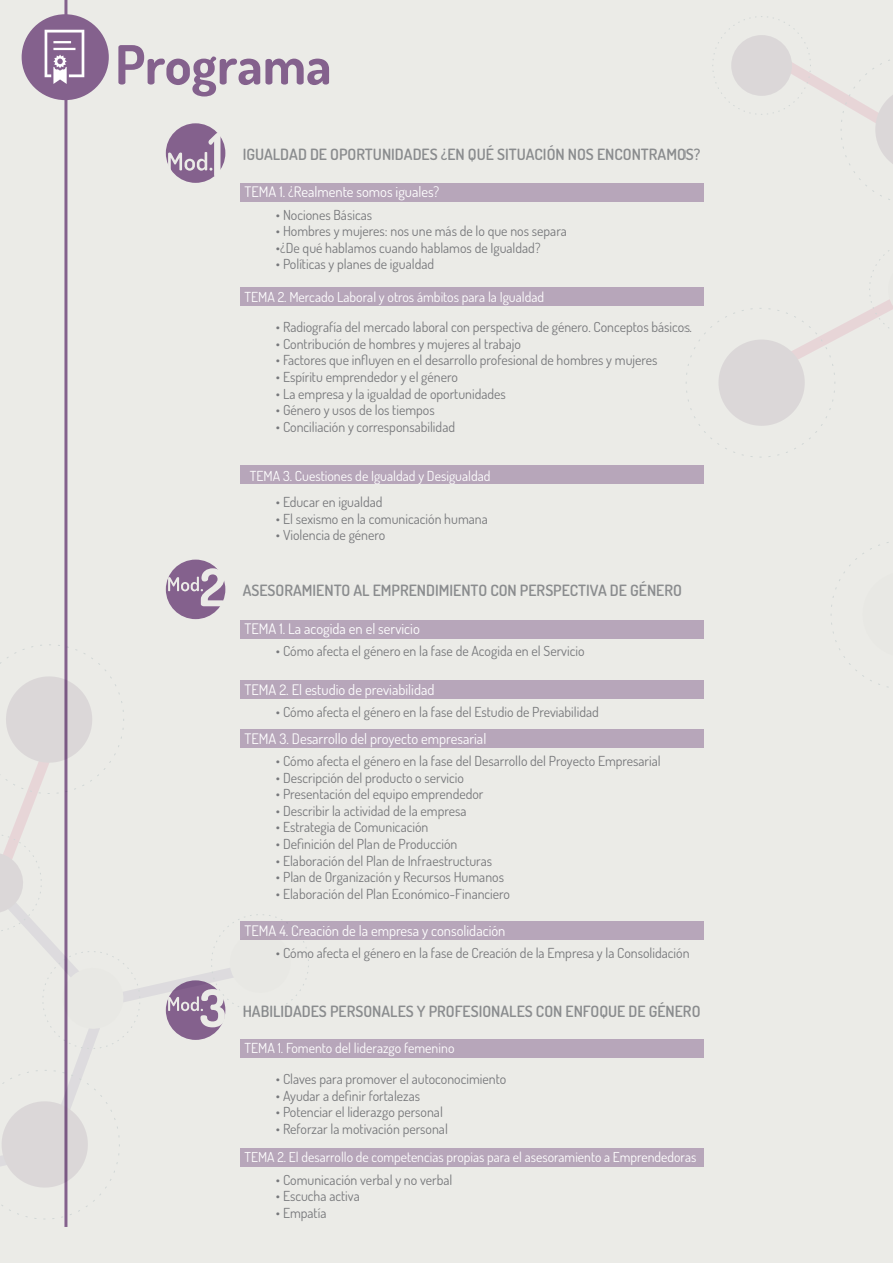
<style>
.page{position:relative;width:893px;height:1263px;background:#ebebe7}
.page>*{position:absolute;margin:0;border:0;box-sizing:border-box;transform-origin:0 0}
.t1{font:700 54px "Dosis";color:#84618d}
.t2{font:700 51.9px "Dosis";color:#ebebe7}
.t3{font:600 15.6px "Dosis";color:#8a8c8e}
.t4{font:14.55px "Dosis";color:#fff}
.t5{font:13.8px "Dosis";color:#77787b}
.t6{font:13.8px "Dosis";color:#fff}
.t7{font:13.65px "Dosis";color:#fff}
</style>
<div class="page">
<div style="left:241px;top:183px;width:463px;height:19px;background:#b7a6ba"></div>
<div style="left:241px;top:287px;width:463px;height:19px;background:#b7a6ba"></div>
<div style="left:166px;top:123px;width:59px;height:60px;background:#84618d;border-radius:50%"></div>
<svg style="left:168px;top:133px;width:52px;height:44px"></svg>
<div style="left:241px;top:465px;width:463px;height:19px;background:#b7a6ba"></div>
<div style="left:241px;top:620px;width:463px;height:19px;background:#b7a6ba"></div>
<div style="left:241px;top:680px;width:463px;height:19px;background:#b7a6ba"></div>
<div style="left:166px;top:560px;width:59px;height:59px;background:#84618d;border-radius:50%"></div>
<svg style="left:168px;top:577px;width:35px;height:14px"></svg>
<div style="left:241px;top:729px;width:463px;height:19px;background:#b7a6ba"></div>
<div style="left:241px;top:921px;width:463px;height:19px;background:#b7a6ba"></div>
<div style="left:241px;top:1148px;width:463px;height:19px;background:#b7a6ba"></div>
<div style="left:241px;top:1039px;width:463px;height:19px;background:#b7a6ba"></div>
<hr style="left:64px;top:0;width:3px;height:1227px;background:#84618d">
<div style="left:22px;top:14px;width:87px;height:86px;background:#84618d;border-radius:50%"></div>
<svg style="left:45px;top:30px;width:39px;height:54px"></svg>
<svg style="left:811px;top:74px;width:58px;height:265px"></svg>
<svg style="left:712px;top:16px;width:99px;height:99px"></svg>
<svg style="left:869px;top:250px;width:24px;height:78px"></svg>
<svg style="left:686px;top:307px;width:150px;height:151px"></svg>
<svg style="left:830px;top:542px;width:59px;height:146px"></svg>
<svg style="left:840px;top:60px;width:53px;height:145px"></svg>
<svg style="left:145px;top:982px;width:96px;height:185px"></svg>
<svg style="left:168px;top:914px;width:141px;height:102px"></svg>
<svg style="left:0;top:631px;width:145px;height:596px"></svg>
<h1 class="t1" style="left:115px;top:30px;width:218px">Programa</h1>
<p class="t3" style="left:243px;top:144px;width:459px">IGUALDAD DE OPORTUNIDADES ¿EN QUÉ SITUACIÓN NOS ENCONTRAMOS?</p>
<p class="t4" style="left:245px;top:182px;width:196px">TEMA 1. ¿Realmente somos iguales?</p>
<p class="t5" style="left:276px;top:205px;width:98px">• Nociones Básicas</p>
<p class="t5" style="left:276px;top:222px;width:293px">• Hombres y mujeres: nos une más de lo que nos separa</p>
<p class="t5" style="left:276px;top:239px;width:266px">•¿De qué hablamos cuando hablamos de Igualdad?</p>
<p class="t5" style="left:276px;top:255px;width:160px">• Políticas y planes de igualdad</p>
<p class="t6" style="left:245px;top:287px;width:301px">TEMA 2. Mercado Laboral y otros ámbitos para la Igualdad</p>
<p class="t5" style="left:276px;top:318px;width:418px">• Radiografía del mercado laboral con perspectiva de género. Conceptos básicos.</p>
<p class="t5" style="left:276px;top:335px;width:246px">• Contribución de hombres y mujeres al trabajo</p>
<p class="t5" style="left:276px;top:351px;width:383px">• Factores que influyen en el desarrollo profesional de hombres y mujeres</p>
<p class="t5" style="left:276px;top:368px;width:183px">• Espíritu emprendedor y el género</p>
<p class="t5" style="left:276px;top:385px;width:231px">• La empresa y la igualdad de oportunidades</p>
<p class="t5" style="left:276px;top:401px;width:160px">• Género y usos de los tiempos</p>
<p class="t5" style="left:276px;top:418px;width:181px">• Conciliación y corresponsabilidad</p>
<p class="t6" style="left:250px;top:467px;width:242px">TEMA 3. Cuestiones de Igualdad y Desigualdad</p>
<h2 class="t2" style="left:199px;top:554px;width:28px">2</h2>
<h2 class="t2" style="left:199px;top:974px;width:29px">3</h2>
<p class="t5" style="left:276px;top:493px;width:108px">• Educar en igualdad</p>
<p class="t5" style="left:276px;top:510px;width:213px">• El sexismo en la comunicación humana</p>
<p class="t5" style="left:276px;top:526px;width:111px">• Violencia de género</p>
<p class="t3" style="left:243px;top:581px;width:10px">ASESO</p>
<p class="t3" style="left:284px;top:581px;width:399px">RAMIENTO AL EMPRENDIMIENTO CON PERSPECTIVA DE GÉNERO</p>
<p class="t4" style="left:245px;top:619px;width:177px">TEMA 1. La acogida en el servicio</p>
<p class="t5" style="left:276px;top:642px;width:310px">• Cómo afecta el género en la fase de Acogida en el Servicio</p>
<p class="t4" style="left:245px;top:680px;width:191px">TEMA 2. El estudio de previabilidad</p>
<p class="t5" style="left:276px;top:703px;width:324px">• Cómo afecta el género en la fase del Estudio de Previabilidad</p>
<p class="t4" style="left:245px;top:729px;width:243px">TEMA 3. Desarrollo del proyecto empresarial</p>
<p class="t5" style="left:276px;top:752px;width:386px">• Cómo afecta el género en la fase del Desarrollo del Proyecto Empresarial</p>
<p class="t5" style="left:276px;top:768px;width:190px">• Descripción del producto o servicio</p>
<p class="t5" style="left:276px;top:785px;width:209px">• Presentación del equipo emprendedor</p>
<p class="t5" style="left:276px;top:802px;width:192px">• Describir la actividad de la empresa</p>
<p class="t5" style="left:276px;top:818px;width:154px">• Estrategia de Comunicación</p>
<p class="t5" style="left:276px;top:835px;width:183px">• Definición del Plan de Producción</p>
<p class="t5" style="left:276px;top:851px;width:218px">• Elaboración del Plan de Infraestructuras</p>
<p class="t5" style="left:276px;top:868px;width:230px">• Plan de Organización y Recursos Humanos</p>
<p class="t5" style="left:276px;top:885px;width:236px">• Elaboración del Plan Económico-Financiero</p>
<p class="t4" style="left:245px;top:921px;width:262px">TEMA 4. Creación de la empresa y consolidación</p>
<p class="t5" style="left:276px;top:943px;width:415px">• Cómo afecta el género en la fase de Creación de la Empresa y la Consolidación</p>
<p class="t3" style="left:243px;top:1001px;width:459px">HABILIDADES PERSONALES Y PROFESIONALES CON ENFOQUE DE GÉNERO</p>
<p class="t6" style="left:245px;top:1038px;width:211px">TEMA 1. Fomento del liderazgo femenino</p>
<p class="t5" style="left:276px;top:1070px;width:232px">• Claves para promover el autoconocimiento</p>
<p class="t5" style="left:276px;top:1086px;width:146px">• Ayudar a definir fortalezas</p>
<p class="t5" style="left:276px;top:1103px;width:168px">• Potenciar el liderazgo personal</p>
<p class="t5" style="left:276px;top:1120px;width:173px">• Reforzar la motivación personal</p>
<p class="t7" style="left:245px;top:1147px;width:453px">TEMA 2. El desarrollo de competencias propias para el asesoramiento a Emprendedoras</p>
<p class="t5" style="left:276px;top:1170px;width:178px">• Comunicación verbal y no verbal</p>
<p class="t5" style="left:276px;top:1187px;width:85px">• Escucha activa</p>
<p class="t5" style="left:276px;top:1204px;width:52px">• Empatía</p>
</div>
